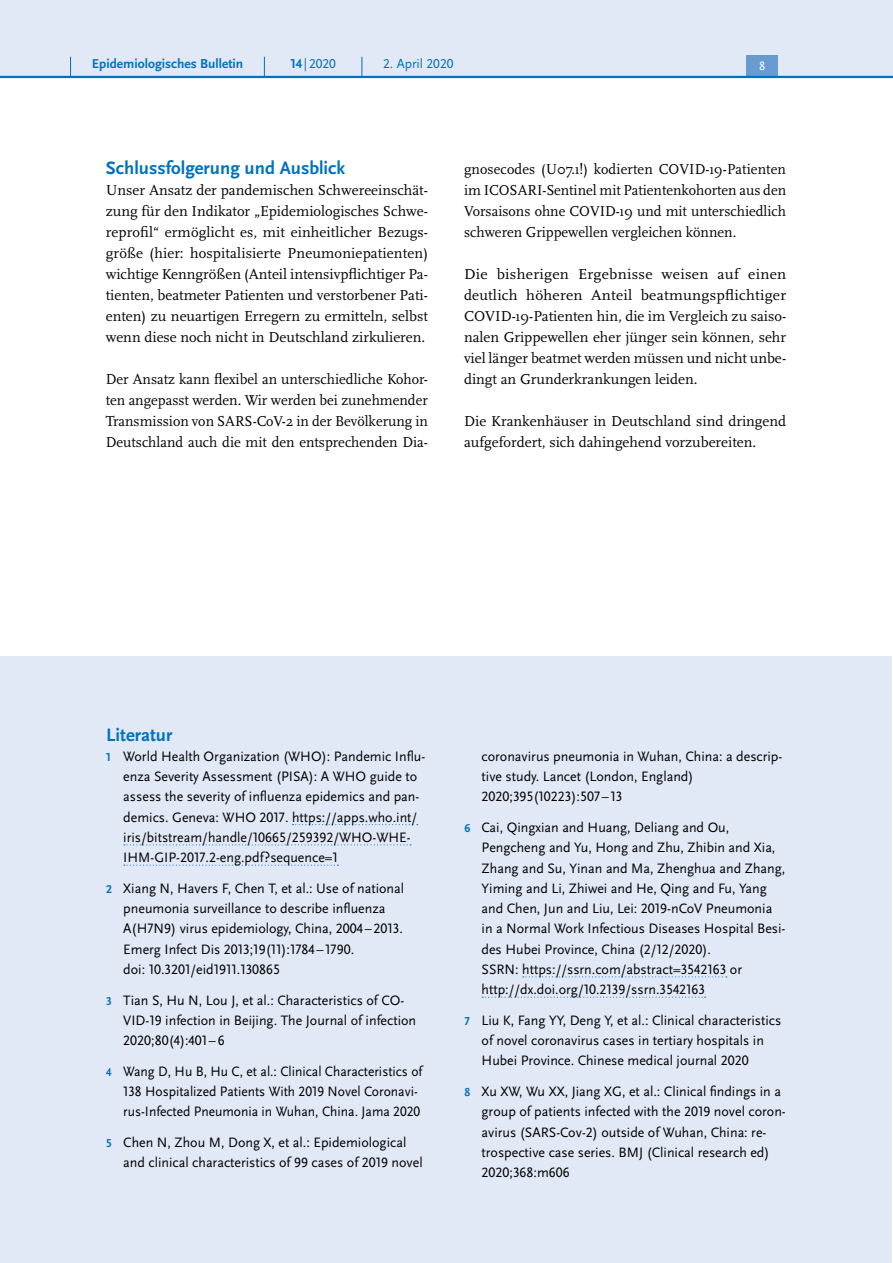
<style>
.page{position:relative;width:893px;height:1263px;background:#fff}
.page>*{position:absolute;margin:0;border:0;box-sizing:border-box;transform-origin:0 0}
.H3_-_über_alle_Spalt{font:700 18.75px "Scala Sans Pro";color:#0072bc}
.P_-_Fließtext{font:15px/21px "Scala Pro";color:#000;text-align:justify}
.P_-_Fließtext-2{font:15px/21px "Scala Pro";color:#000;text-align:justify;scale:1.04 1}
.t1{font:14.25px/20.2px "Scala Sans Pro";color:#000}
.t2{font:14.25px/20.2px "Scala Sans Pro";color:#000;scale:.95 1}
.t3{font:700 13.5px "Scala Sans Pro";color:#0072bc}
.t4{font:13.5px "Scala Sans Pro";color:#0072bc}
.t5{font:12.45px "Scala Sans Pro";color:#fff}
.s1{font-weight:700}
.s2{font-weight:700;font-size:12px;color:#0072bc}
</style>
<div class="page">
<div style="left:0;top:657px;width:892px;height:606px;background:#e1e8f6"></div>
<svg style="left:293px;top:824px;width:125px;height:1px"></svg>
<svg style="left:124px;top:844px;width:287px;height:1px"></svg>
<svg style="left:124px;top:865px;width:214px;height:1px"></svg>
<svg style="left:523px;top:976px;width:204px;height:1px"></svg>
<svg style="left:482px;top:997px;width:224px;height:1px"></svg>
<div style="left:0;top:0;width:893px;height:77px;background:#e1e8f6"></div>
<div style="left:746px;top:55px;width:32px;height:21px;background:#679bd2"></div>
<hr style="left:0;top:76px;width:893px;height:2px;background:#0072bc">
<svg style="left:70px;top:57px;width:1px;height:19px"></svg>
<svg style="left:264px;top:57px;width:1px;height:19px"></svg>
<svg style="left:362px;top:57px;width:1px;height:19px"></svg>
<p class="t3" style="left:92px;top:55px;width:153px">Epidemiologisches Bulletin</p>
<p class="t4" style="left:290px;top:55px;width:47px"><span class="s1">14</span> |2020</p>
<p class="t4" style="left:383px;top:55px;width:72px">2. April 2020</p>
<p class="t5" style="left:759px;top:59px;width:8px">8</p>
<h3 class="H3_-_über_alle_Spalt" style="left:106px;top:156px;width:241px">Schlussfolgerung und Ausblick</h3>
<p class="P_-_Fließtext" style="left:106px;top:179px;width:324px">Unser Ansatz der pandemischen Schwereeinschät&shy;zung für den Indikator „Epidemiologisches Schwe&shy;reprofil“ ermöglicht es, mit einheitlicher Bezugs&shy;größe (hier: hospitalisierte Pneumoniepatienten) wichtige Kenngrößen (Anteil intensivpflichtiger Pa&shy;tienten, beatmeter Patienten und verstorbener Pati&shy;enten) zu neuartigen Erregern zu ermitteln, selbst wenn diese noch nicht in Deutschland zirkulieren.</p>
<p class="P_-_Fließtext" style="left:106px;top:368px;width:324px">Der Ansatz kann flexibel an unterschiedliche Kohor&shy;ten angepasst werden. Wir werden bei zunehmender Transmission von SARS-CoV-2 in der Bevölkerung in Deutschland auch die mit den entsprechenden Dia-</p>
<p class="P_-_Fließtext" style="left:464px;top:158px;width:324px">gnosecodes (U07.1!) kodierten COVID-19-Patienten im ICOSARI-Sentinel mit Patientenkohorten aus den Vorsaisons ohne COVID-19 und mit unterschiedlich schweren Grippewellen vergleichen können.</p>
<p class="P_-_Fließtext-2" style="left:464px;top:263px;width:311px">Die bisherigen Ergebnisse weisen auf einen deutlich höheren Anteil beatmungspflichtiger COVID-19-Patienten hin, die im Vergleich zu saiso&shy;nalen Grippewellen eher jünger sein können, sehr viel länger beatmet werden müssen und nicht unbe&shy;dingt an Grunderkrankungen leiden.</p>
<p class="P_-_Fließtext" style="left:464px;top:410px;width:324px">Die Krankenhäuser in Deutschland sind dringend aufgefordert, sich dahingehend vorzubereiten.</p>
<h3 class="H3_-_über_alle_Spalt" style="left:106px;top:723px;width:68px">Literatur</h3>
<p class="t1" style="left:123px;top:746px;width:304px;text-indent:-17px"><span class="s2">1</span> World Health Organization (WHO): Pandemic Influ&shy;enza Severity Assessment (PISA): A WHO guide to assess the severity of influenza epidemics and pan&shy;demics. Geneva: WHO 2017. https://apps.who.int/ iris/bitstream/handle/10665/259392/WHO-WHE-IHM-GIP-2017.2-eng.pdf?sequence=1</p>
<p class="t1" style="left:123px;top:878px;width:282px;text-indent:-17px"><span class="s2">2</span> Xiang N, Havers F, Chen T, et al.: Use of national pneumonia surveillance to describe influenza A(H7N9) virus epidemiology, China, 2004–2013.<br>Emerg Infect Dis 2013;19(11):1784–1790.<br>doi: 10.3201/eid1911.130865</p>
<p class="t1" style="left:123px;top:990px;width:294px;text-indent:-17px"><span class="s2">3</span> Tian S, Hu N, Lou J, et al.: Characteristics of CO-<br>VID-19 infection in Beijing. The Journal of infection<br>2020;80(4):401–6</p>
<p class="t2" style="left:123px;top:1061px;width:316px;text-indent:-17px"><span class="s2">4</span> Wang D, Hu B, Hu C, et al.: Clinical Characteristics of<br>138 Hospitalized Patients With 2019 Novel Coronavi&shy;rus-Infected Pneumonia in Wuhan, China. Jama 2020</p>
<p class="t1" style="left:123px;top:1132px;width:301px;text-indent:-17px"><span class="s2">5</span> Chen N, Zhou M, Dong X, et al.: Epidemiological and clinical characteristics of 99 cases of 2019 novel</p>
<p class="t1" style="left:482px;top:746px;width:302px">coronavirus pneumonia in Wuhan, China: a descrip&shy;tive study. Lancet (London, England)<br>2020;395(10223):507– 13</p>
<p class="t1" style="left:482px;top:817px;width:305px;text-indent:-17px"><span class="s2">6</span> Cai, Qingxian and Huang, Deliang and Ou, Pengcheng and Yu, Hong and Zhu, Zhibin and Xia, Zhang and Su, Yinan and Ma, Zhenghua and Zhang, Yiming and Li, Zhiwei and He, Qing and Fu, Yang and Chen, Jun and Liu, Lei: 2019-nCoV Pneumonia in a Normal Work Infectious Diseases Hospital Besi&shy;des Hubei Province, China (2/12/2020).<br>SSRN: https://ssrn.com/abstract=3542163 or http://dx.doi.org/10.2139/ssrn.3542163</p>
<p class="t1" style="left:482px;top:1010px;width:301px;text-indent:-17px"><span class="s2">7</span> Liu K, Fang YY, Deng Y, et al.: Clinical characteristics of novel coronavirus cases in tertiary hospitals in<br>Hubei Province. Chinese medical journal 2020</p>
<p class="t1" style="left:482px;top:1081px;width:306px;text-indent:-17px"><span class="s2">8</span> Xu XW, Wu XX, Jiang XG, et al.: Clinical findings in a group of patients infected with the 2019 novel coron&shy;avirus (SARS-Cov-2) outside of Wuhan, China: re&shy;trospective case series. BMJ (Clinical research ed)<br>2020;368:m606</p>
</div>
